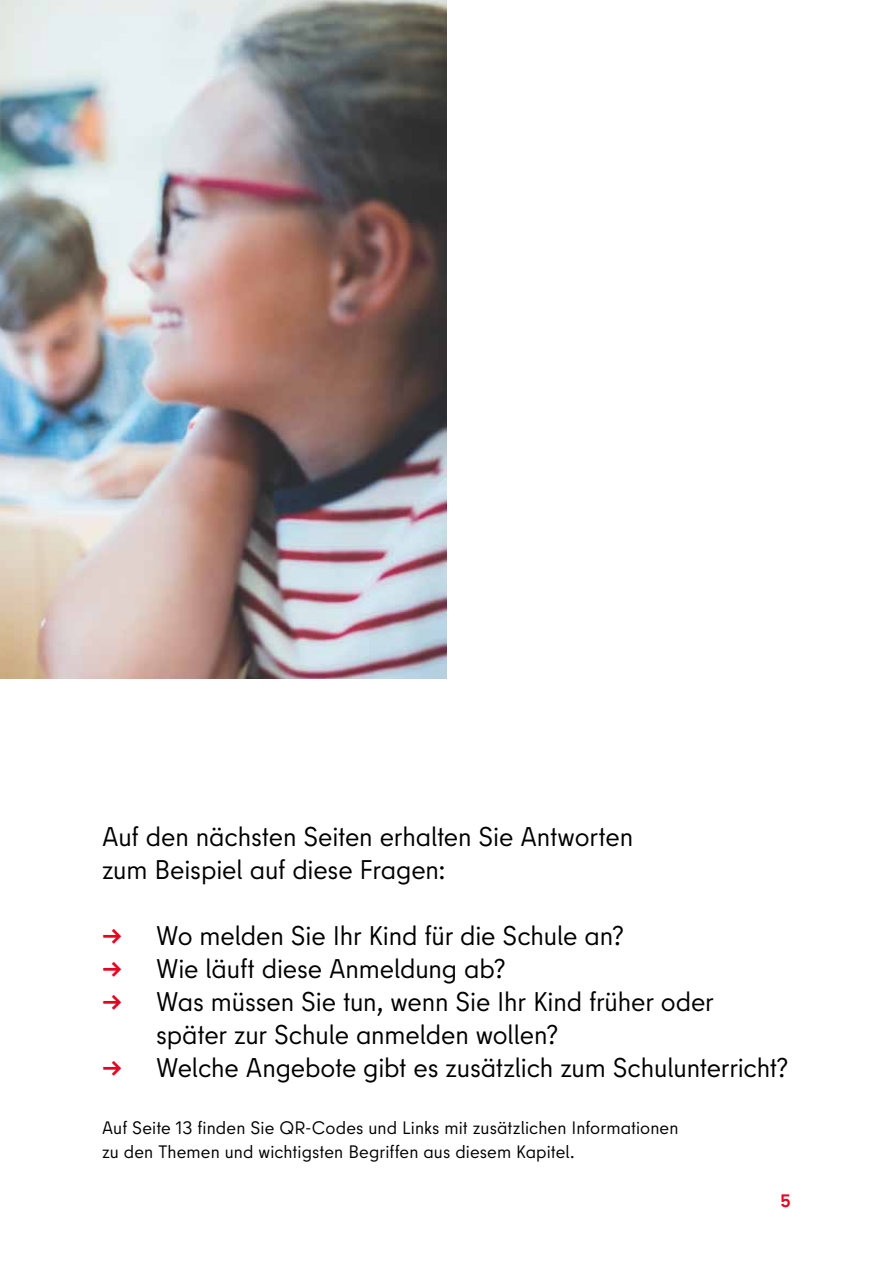
<style>
.page{position:relative;width:893px;height:1263px;background:#fff}
.page>*{position:absolute;margin:0;border:0;box-sizing:border-box;transform-origin:0 0}
.Kapitel_Introtext{font:27px/33px "Berlin Type";letter-spacing:-.005em;color:#000}
.Fließtext{font:18px/24px "Berlin Type";letter-spacing:.005em;color:#000}
.t1{font:700 18px "Berlin Type";color:#e40521}
.s1{font-weight:700;color:#e40521}
</style>
<div class="page">
<img style="left:0;top:0;width:446px;height:678px">
<p class="Kapitel_Introtext" style="left:102px;top:820px;width:533px">Auf den nächsten Seiten erhalten Sie Antworten zum Beispiel auf diese Fragen:</p>
<p class="Kapitel_Introtext" style="left:102px;top:919px;width:524px"><span class="s1">→</span> Wo melden Sie Ihr Kind für die Schule an?</p>
<p class="Kapitel_Introtext" style="left:102px;top:952px;width:405px"><span class="s1">→</span> Wie läuft diese Anmeldung ab?</p>
<p class="Kapitel_Introtext" style="left:156px;top:985px;width:559px;text-indent:-54px"><span class="s1">→</span> Was müssen Sie tun, wenn Sie Ihr Kind früher oder später zur Schule anmelden wollen?</p>
<p class="Kapitel_Introtext" style="left:102px;top:1051px;width:688px"><span class="s1">→</span> Welche Angebote gibt es zusätzlich zum Schulunterricht?</p>
<p class="Fließtext" style="left:102px;top:1116px;width:578px">Auf Seite 13 finden Sie QR-Codes und Links mit zusätzlichen Informationen zu den Themen und wichtigsten Begriffen aus diesem Kapitel.</p>
<p class="t1" style="left:781px;top:1189px;width:12px">5</p>
</div>
